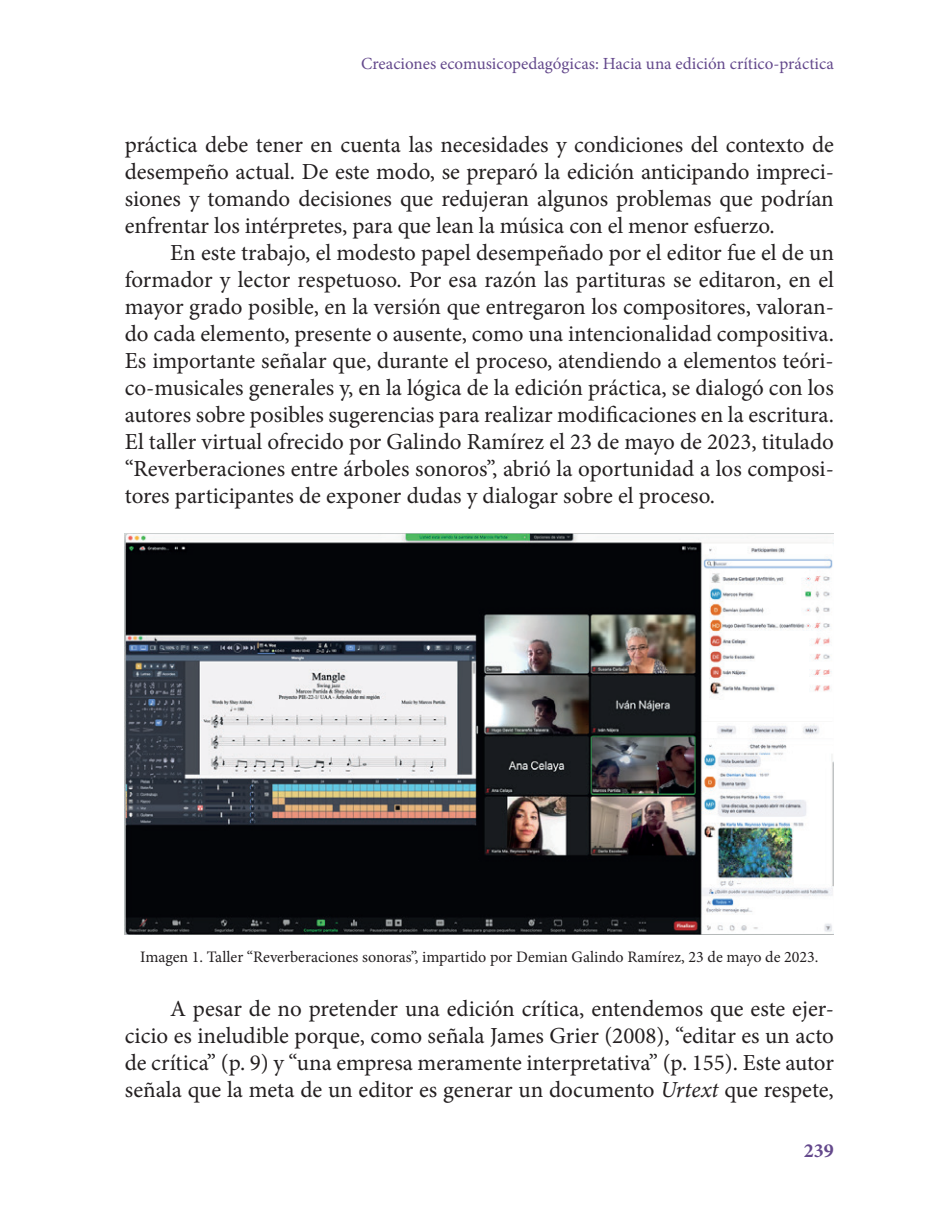
<style>
.page{position:relative;width:936px;height:1219px;background:#fff}
.page>*{position:absolute;margin:0;border:0;box-sizing:border-box;transform-origin:0 0}
.t1{font:23px/27px "Minion Pro";letter-spacing:-.005em;color:#231f20;text-align:justify}
.t2{font:700 20px "Minion Pro";color:#64498c}
.t3{font:17px "Minion Pro";color:#64498c}
.t4{font:16px "Minion Pro";color:#231f20}
.s1{font-style:italic}
</style>
<div class="page">
<img style="left:125px;top:534px;width:708px;height:401px">
<p class="t3" style="left:361px;top:52px;width:474px">Creaciones ecomusicopedagógicas: Hacia una edición crítico-práctica</p>
<p class="t1" style="left:125px;top:131px;width:710px">práctica debe tener en cuenta las necesidades y condiciones del contexto de desempeño actual. De este modo, se preparó la edición anticipando impreci&shy;siones y tomando decisiones que redujeran algunos problemas que podrían enfrentar los intérpretes, para que lean la música con el menor esfuerzo.</p>
<p class="t1" style="left:125px;top:239px;width:710px;text-indent:45px">En este trabajo, el modesto papel desempeñado por el editor fue el de un formador y lector respetuoso. Por esa razón las partituras se editaron, en el mayor grado posible, en la versión que entregaron los compositores, valoran&shy;do cada elemento, presente o ausente, como una intencionalidad compositiva.<br>Es importante señalar que, durante el proceso, atendiendo a elementos teóri&shy;co-musicales generales y, en la lógica de la edición práctica, se dialogó con los autores sobre posibles sugerencias para realizar modificaciones en la escritura.<br>El taller virtual ofrecido por Galindo Ramírez el 23 de mayo de 2023, titulado “Reverberaciones entre árboles sonoros”, abrió la oportunidad a los composi&shy;tores participantes de exponer dudas y dialogar sobre el proceso.</p>
<p class="t4" style="left:140px;top:946px;width:680px">Imagen 1. Taller “Reverberaciones sonoras”, impartido por Demian Galindo Ramírez, 23 de mayo de 2023.</p>
<p class="t1" style="left:125px;top:995px;width:710px;text-indent:45px">A pesar de no pretender una edición crítica, entendemos que este ejer&shy;cicio es ineludible porque, como señala James Grier (2008), “editar es un acto de crítica” (p. 9) y “una empresa meramente interpretativa” (p. 155). Este autor señala que la meta de un editor es generar un documento <span class="s1">Urtext</span> que respete,</p>
<p class="t2" style="left:803px;top:1137px;width:31px">239</p>
</div>
